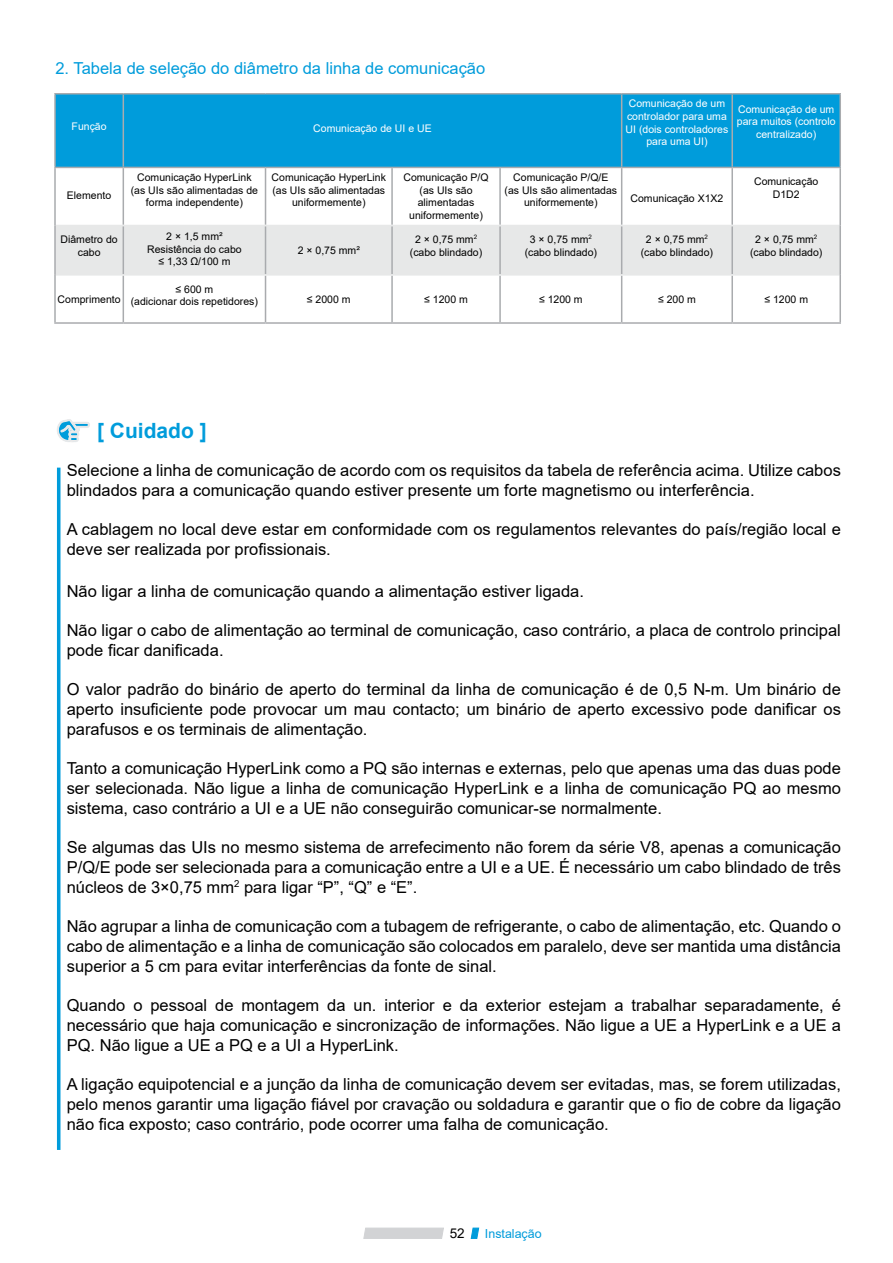
<style>
.page{position:relative;width:893px;height:1263px;background:#fff}
.page>*{position:absolute;margin:0;border:0;box-sizing:border-box;transform-origin:0 0}
.t1{font:700 21px "Arial";color:#009cdb}
.t2{font:16.5px/19.8px "Arial";color:#000;text-align:justify}
.t3{font:16.5px "Arial";color:#009cdb}
.t4{font:13.5px "Arial";color:#000}
.t5{font:12.45px "Arial";color:#009cdb}
.t6{font:10.5px/12.6px "Arial";color:#000;text-align:center}
.t7{font:10.5px/12.6px "Arial";color:#fff;text-align:center}
</style>
<div class="page">
<svg style="left:364px;top:1228px;width:79px;height:10px"></svg>
<svg style="left:471px;top:1228px;width:8px;height:10px"></svg>
<hr style="left:57px;top:468px;width:3px;height:682px;background:#009cdb">
<svg style="left:57px;top:419px;width:33px;height:23px"></svg>
<div style="left:55px;top:94px;width:785px;height:73px;background:#009cdb"></div>
<svg style="left:56px;top:168px;width:783px;height:154px"></svg>
<div style="left:56px;top:226px;width:783px;height:48px;background:#e7e8e8"></div>
<hr style="left:123px;top:95px;width:1px;height:72px;background:#a9abae">
<hr style="left:621px;top:95px;width:1px;height:72px;background:#a9abae">
<hr style="left:731px;top:95px;width:2px;height:72px;background:#a9abae">
<hr style="left:54px;top:167px;width:69px;height:1px;background:#a9abae">
<hr style="left:123px;top:167px;width:143px;height:1px;background:#a9abae">
<hr style="left:123px;top:168px;width:1px;height:57px;background:#a9abae">
<hr style="left:266px;top:167px;width:126px;height:1px;background:#a9abae">
<hr style="left:265px;top:168px;width:1px;height:57px;background:#a9abae">
<hr style="left:392px;top:167px;width:108px;height:1px;background:#a9abae">
<hr style="left:391px;top:168px;width:2px;height:57px;background:#a9abae">
<hr style="left:500px;top:167px;width:122px;height:1px;background:#a9abae">
<hr style="left:499px;top:168px;width:2px;height:57px;background:#a9abae">
<hr style="left:622px;top:167px;width:110px;height:1px;background:#a9abae">
<hr style="left:621px;top:168px;width:1px;height:57px;background:#a9abae">
<hr style="left:732px;top:167px;width:109px;height:1px;background:#a9abae">
<hr style="left:731px;top:168px;width:2px;height:57px;background:#a9abae">
<hr style="left:123px;top:226px;width:1px;height:48px;background:#a9abae">
<hr style="left:265px;top:226px;width:1px;height:48px;background:#a9abae">
<hr style="left:391px;top:226px;width:2px;height:48px;background:#a9abae">
<hr style="left:499px;top:226px;width:2px;height:48px;background:#a9abae">
<hr style="left:621px;top:226px;width:1px;height:48px;background:#a9abae">
<hr style="left:731px;top:226px;width:2px;height:48px;background:#a9abae">
<hr style="left:123px;top:276px;width:1px;height:46px;background:#a9abae">
<hr style="left:265px;top:276px;width:1px;height:46px;background:#a9abae">
<hr style="left:391px;top:276px;width:2px;height:46px;background:#a9abae">
<hr style="left:499px;top:276px;width:2px;height:46px;background:#a9abae">
<hr style="left:621px;top:276px;width:1px;height:46px;background:#a9abae">
<hr style="left:731px;top:276px;width:2px;height:46px;background:#a9abae">
<hr style="left:56px;top:225px;width:67px;height:1px;background:#e7e8e8">
<hr style="left:123px;top:225px;width:143px;height:1px;background:#e7e8e8">
<hr style="left:266px;top:225px;width:126px;height:1px;background:#e7e8e8">
<hr style="left:392px;top:225px;width:108px;height:1px;background:#e7e8e8">
<hr style="left:500px;top:225px;width:122px;height:1px;background:#e7e8e8">
<hr style="left:622px;top:225px;width:110px;height:1px;background:#e7e8e8">
<hr style="left:732px;top:225px;width:107px;height:1px;background:#e7e8e8">
<hr style="left:56px;top:274px;width:67px;height:2px;background:#e7e8e8">
<hr style="left:123px;top:274px;width:143px;height:2px;background:#e7e8e8">
<hr style="left:266px;top:274px;width:126px;height:2px;background:#e7e8e8">
<hr style="left:392px;top:274px;width:108px;height:2px;background:#e7e8e8">
<hr style="left:500px;top:274px;width:122px;height:2px;background:#e7e8e8">
<hr style="left:622px;top:274px;width:110px;height:2px;background:#e7e8e8">
<hr style="left:732px;top:274px;width:107px;height:2px;background:#e7e8e8">
<hr style="left:54px;top:93px;width:69px;height:1px;background:#a9abae">
<hr style="left:54px;top:95px;width:2px;height:72px;background:#a9abae">
<hr style="left:123px;top:93px;width:143px;height:1px;background:#a9abae">
<hr style="left:266px;top:93px;width:126px;height:1px;background:#a9abae">
<hr style="left:392px;top:93px;width:108px;height:1px;background:#a9abae">
<hr style="left:500px;top:93px;width:122px;height:1px;background:#a9abae">
<hr style="left:622px;top:93px;width:110px;height:1px;background:#a9abae">
<hr style="left:732px;top:93px;width:109px;height:1px;background:#a9abae">
<hr style="left:839px;top:95px;width:2px;height:72px;background:#a9abae">
<hr style="left:54px;top:168px;width:2px;height:57px;background:#a9abae">
<hr style="left:839px;top:168px;width:2px;height:57px;background:#a9abae">
<hr style="left:54px;top:225px;width:2px;height:50px;background:#a9abae">
<hr style="left:839px;top:225px;width:2px;height:50px;background:#a9abae">
<hr style="left:54px;top:275px;width:2px;height:47px;background:#a9abae">
<hr style="left:839px;top:275px;width:2px;height:47px;background:#a9abae">
<hr style="left:54px;top:322px;width:69px;height:2px;background:#a9abae">
<hr style="left:123px;top:322px;width:143px;height:2px;background:#a9abae">
<hr style="left:266px;top:322px;width:126px;height:2px;background:#a9abae">
<hr style="left:392px;top:322px;width:108px;height:2px;background:#a9abae">
<hr style="left:500px;top:322px;width:122px;height:2px;background:#a9abae">
<hr style="left:622px;top:322px;width:110px;height:2px;background:#a9abae">
<hr style="left:732px;top:322px;width:109px;height:2px;background:#a9abae">
<p class="t3" style="left:55px;top:56px;width:431px">2. Tabela de seleção do diâmetro da linha de comunicação</p>
<p class="t7" style="left:72px;top:120px;width:37px">Função</p>
<p class="t7" style="left:313px;top:122px;width:120px">Comunicação de UI e UE</p>
<p class="t7" style="left:626px;top:97px;width:104px">Comunicação de um controlador para uma<br>UI (dois controladores para uma UI)</p>
<p class="t7" style="left:737px;top:103px;width:100px">Comunicação de um para muitos (controlo centralizado)</p>
<p class="t6" style="left:67px;top:189px;width:46px">Elemento</p>
<p class="t6" style="left:131px;top:171px;width:129px">Comunicação HyperLink (as UIs são alimentadas de forma independente)</p>
<p class="t6" style="left:272px;top:171px;width:116px">Comunicação HyperLink (as UIs são alimentadas uniformemente)</p>
<p class="t6" style="left:403px;top:171px;width:87px">Comunicação P/Q (as UIs são alimentadas uniformemente)</p>
<p class="t6" style="left:505px;top:171px;width:114px">Comunicação P/Q/E<br>(as UIs são alimentadas uniformemente)</p>
<p class="t6" style="left:631px;top:192px;width:94px">Comunicação X1X2</p>
<p class="t6" style="left:754px;top:175px;width:66px">Comunicação<br>D1D2</p>
<p class="t6" style="left:61px;top:233px;width:59px">Diâmetro do cabo</p>
<p class="t6" style="left:147px;top:230px;width:96px">2 × 1,5 mm²<br>Resistência do cabo ≤ 1,33 Ω/100 m</p>
<p class="t6" style="left:298px;top:244px;width:64px">2 × 0,75 mm²</p>
<p class="t6" style="left:410px;top:233px;width:74px">2 × 0,75 mm<sup>2 </sup>(cabo blindado)</p>
<p class="t6" style="left:525px;top:233px;width:74px">3 × 0,75 mm<sup>2 </sup>(cabo blindado)</p>
<p class="t6" style="left:641px;top:233px;width:74px">2 × 0,75 mm<sup>2 </sup>(cabo blindado)</p>
<p class="t6" style="left:750px;top:233px;width:74px">2 × 0,75 mm<sup>2 </sup>(cabo blindado)</p>
<p class="t6" style="left:58px;top:293px;width:65px">Comprimento</p>
<p class="t6" style="left:131px;top:283px;width:129px">≤ 600 m<br>(adicionar dois repetidores)</p>
<p class="t6" style="left:307px;top:293px;width:45px">≤ 2000 m</p>
<p class="t6" style="left:424px;top:293px;width:45px">≤ 1200 m</p>
<p class="t6" style="left:539px;top:293px;width:45px">≤ 1200 m</p>
<p class="t6" style="left:658px;top:293px;width:39px">≤ 200 m</p>
<p class="t6" style="left:764px;top:293px;width:45px">≤ 1200 m</p>
<p class="t1" style="left:97px;top:416px;width:111px">[ Cuidado ]</p>
<p class="t2" style="left:67px;top:460px;width:776px">Selecione a linha de comunicação de acordo com os requisitos da tabela de referência acima. Utilize cabos blindados para a comunicação quando estiver presente um forte magnetismo ou interferência.</p>
<p class="t2" style="left:67px;top:519px;width:776px">A cablagem no local deve estar em conformidade com os regulamentos relevantes do país/região local e deve ser realizada por profissionais.</p>
<p class="t2" style="left:67px;top:581px;width:519px">Não ligar a linha de comunicação quando a alimentação estiver ligada.</p>
<p class="t2" style="left:67px;top:620px;width:776px">Não ligar o cabo de alimentação ao terminal de comunicação, caso contrário, a placa de controlo principal pode ficar danificada.</p>
<p class="t2" style="left:67px;top:680px;width:776px">O valor padrão do binário de aperto do terminal da linha de comunicação é de 0,5 N-m. Um binário de aperto insuficiente pode provocar um mau contacto; um binário de aperto excessivo pode danificar os parafusos e os terminais de alimentação.</p>
<p class="t2" style="left:67px;top:758px;width:776px">Tanto a comunicação HyperLink como a PQ são internas e externas, pelo que apenas uma das duas pode ser selecionada. Não ligue a linha de comunicação HyperLink e a linha de comunicação PQ ao mesmo sistema, caso contrário a UI e a UE não conseguirão comunicar-se normalmente.</p>
<p class="t2" style="left:67px;top:837px;width:776px">Se algumas das UIs no mesmo sistema de arrefecimento não forem da série V8, apenas a comunicação P/Q/E pode ser selecionada para a comunicação entre a UI e a UE. É necessário um cabo blindado de três núcleos de 3×0,75 mm<sup>2</sup> para ligar “P”, “Q” e “E”.</p>
<p class="t2" style="left:67px;top:916px;width:776px">Não agrupar a linha de comunicação com a tubagem de refrigerante, o cabo de alimentação, etc. Quando o cabo de alimentação e a linha de comunicação são colocados em paralelo, deve ser mantida uma distância superior a 5 cm para evitar interferências da fonte de sinal.</p>
<p class="t2" style="left:67px;top:995px;width:776px">Quando o pessoal de montagem da un. interior e da exterior estejam a trabalhar separadamente, é necessário que haja comunicação e sincronização de informações. Não ligue a UE a HyperLink e a UE a PQ. Não ligue a UE a PQ e a UI a HyperLink.</p>
<p class="t2" style="left:67px;top:1074px;width:776px">A ligação equipotencial e a junção da linha de comunicação devem ser evitadas, mas, se forem utilizadas, pelo menos garantir uma ligação fiável por cravação ou soldadura e garantir que o fio de cobre da ligação não fica exposto; caso contrário, pode ocorrer uma falha de comunicação.</p>
<p class="t4" style="left:450px;top:1224px;width:17px">52</p>
<p class="t5" style="left:485px;top:1225px;width:58px">Instalação</p>
</div>
